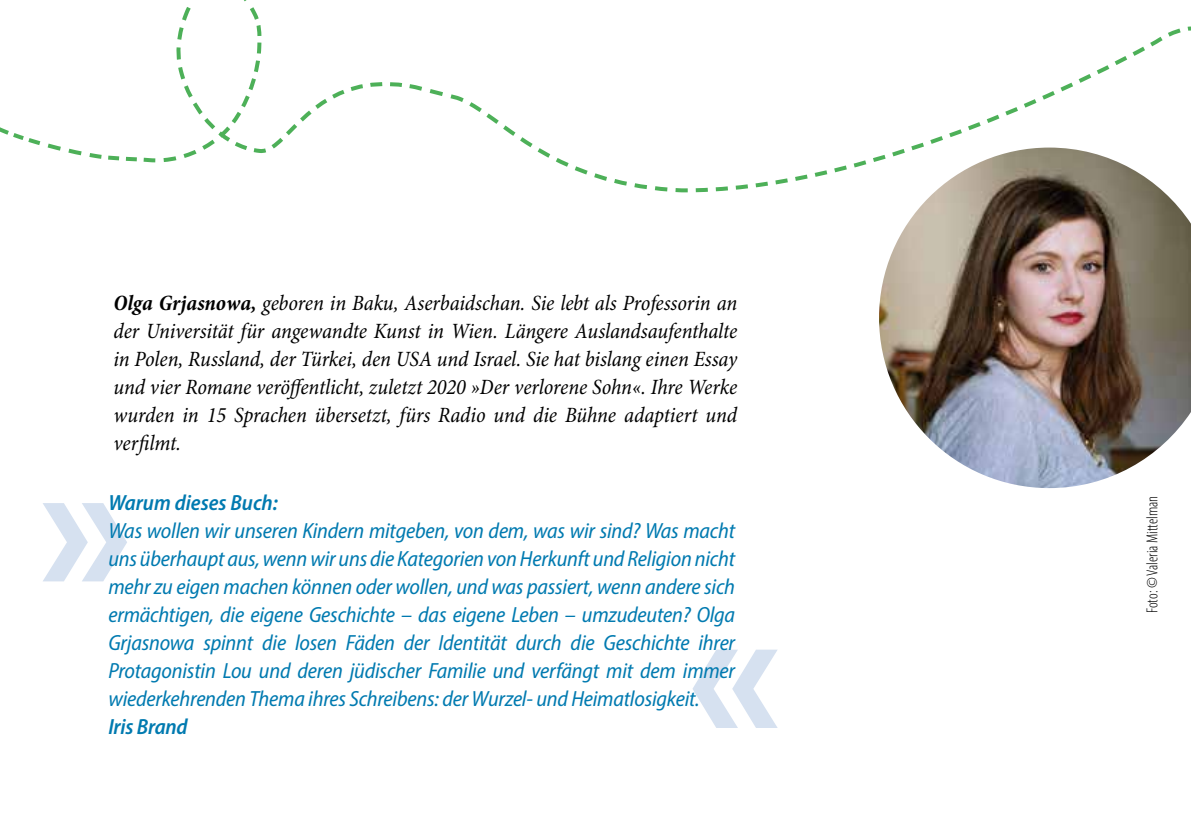
<style>
.page{position:relative;width:1191px;height:840px;background:#fff}
.page>*{position:absolute;margin:0;border:0;box-sizing:border-box;transform-origin:0 0}
.t1{font:700 204.8px "Myriad Pro";color:#d6e1f0}
.t2{font:italic semi-condensed 22px/28px "Myriad Pro";letter-spacing:-.01em;color:#017ab0;text-align:justify}
.t3{font:italic condensed 22px/28px "Minion Pro";letter-spacing:-.005em;color:#000;text-align:justify}
.t4{font:italic 600 semi-condensed 22px "Myriad Pro";color:#017ab0}
.t5{font:300 condensed 16px "Myriad Pro";color:#000}
.s1{font-weight:700}
</style>
<div class="page">
<img style="left:879px;top:194px;width:312px;height:294px">
<svg style="left:0;top:0;width:1191px;height:194px"></svg>
<p class="t3" style="left:113px;top:289px;width:625px"><span class="s1">Olga Grjasnowa,</span> geboren in Baku, Aserbaidschan. Sie lebt als Professorin an der Universität für angewandte Kunst in Wien. Längere Auslandsaufenthalte in Polen, Russland, der Türkei, den USA und Israel. Sie hat bislang einen Essay und vier Romane veröffentlicht, zuletzt 2020 »Der verlorene Sohn«. Ihre Werke wurden in 15 Sprachen übersetzt, fürs Radio und die Bühne adaptiert und verfilmt.</p>
<p class="t4" style="left:108px;top:490px;width:171px">Warum dieses Buch:</p>
<p class="t2" style="left:108px;top:516px;width:628px">Was wollen wir unseren Kindern mitgeben, von dem, was wir sind? Was macht uns überhaupt aus, wenn wir uns die Kategorien von Herkunft und Religion nicht mehr zu eigen machen können oder wollen, und was passiert, wenn andere sich ermächtigen, die eigene Geschichte – das eigene Leben – umzudeuten? Olga Grjasnowa spinnt die losen Fäden der Identität durch die Geschichte ihrer Protagonistin Lou und deren jüdischer Familie und verfängt mit dem immer wiederkehrenden Thema ihres Schreibens: der Wurzel- und Heimatlosigkeit.</p>
<p class="t4" style="left:108px;top:714px;width:81px">Iris Brand</p>
<h1 class="t1" style="left:38px;top:406px;width:97px">»</h1>
<h1 class="t1" style="left:687px;top:552px;width:97px">«</h1>
<p class="t5" style="left:1142px;top:612px;width:119px;rotate:-90deg">Foto: © Valeria Mittelman</p>
</div>
